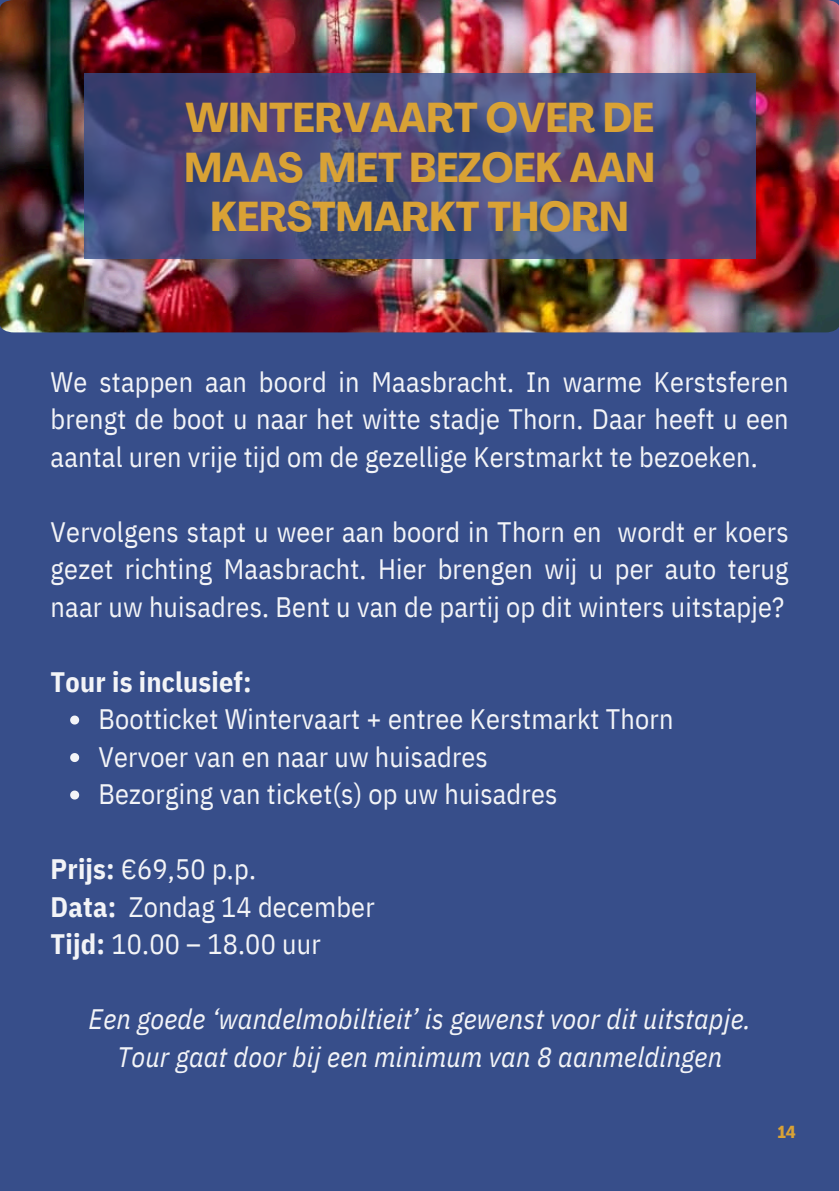
<style>
.page{position:relative;width:839px;height:1191px;background:#fff}
.page>*{position:absolute;margin:0;border:0;box-sizing:border-box;transform-origin:0 0}
.t1{font:700 condensed 41.2px/49.6px "Agrandir";color:#d9a235;text-align:center}
.t2{font:28px/37.6px "IBM Plex Sans Cond";letter-spacing:.005em;color:#f3f4f7;text-align:justify}
.t3{font:italic 28px/37.6px "IBM Plex Sans Cond";letter-spacing:.005em;color:#f3f4f7;text-align:center}
.t4{font:700 28px "IBM Plex Sans Cond";letter-spacing:.005em;color:#f3f4f7}
.t5{font:700 condensed 17.2px "Agrandir";color:#d9a235}
.s1{font-weight:700}
</style>
<div class="page">
<div style="left:0;top:0;width:838px;height:1191px;background:#374e8a"></div>
<img style="left:0;top:0;width:838px;height:332px">
<svg style="left:84px;top:73px;width:671px;height:186px;background:#4a4c7b"></svg>
<svg style="left:70px;top:716px;width:9px;height:9px"></svg>
<svg style="left:70px;top:753px;width:9px;height:9px"></svg>
<svg style="left:70px;top:791px;width:9px;height:9px"></svg>
<h1 class="t1" style="left:184px;top:97px;width:472px">WINTERVAART OVER DE<br>MAAS MET BEZOEK AAN<br>KERSTMARKT THORN</h1>
<p class="t2" style="left:51px;top:362px;width:739px">We stappen aan boord in Maasbracht. In warme Kerstsferen brengt de boot u naar het witte stadje Thorn. Daar heeft u een aantal uren vrije tijd om de gezellige Kerstmarkt te bezoeken.</p>
<p class="t2" style="left:51px;top:512px;width:739px">Vervolgens stapt u weer aan boord in Thorn en wordt er koers gezet richting Maasbracht. Hier brengen wij u per auto terug naar uw huisadres. Bent u van de partij op dit winters uitstapje?</p>
<p class="t4" style="left:51px;top:663px;width:203px">Tour is inclusief:</p>
<p class="t2" style="left:98px;top:700px;width:576px;text-align:left">Bootticket Wintervaart + entree Kerstmarkt Thorn<br>Vervoer van en naar uw huisadres<br>Bezorging van ticket(s) op uw huisadres</p>
<p class="t2" style="left:51px;top:850px;width:325px;text-align:left"><span class="s1">Prijs:</span> €69,50 p.p.<br><span class="s1">Data:</span> Zondag 14 december<br><span class="s1">Tijd:</span> 10.00 – 18.00 uur</p>
<p class="t3" style="left:89px;top:1000px;width:663px">Een goede ‘wandelmobiltieit’ is gewenst voor dit uitstapje.<br>Tour gaat door bij een minimum van 8 aanmeldingen</p>
<p class="t5" style="left:777px;top:1125px;width:20px">14</p>
</div>
